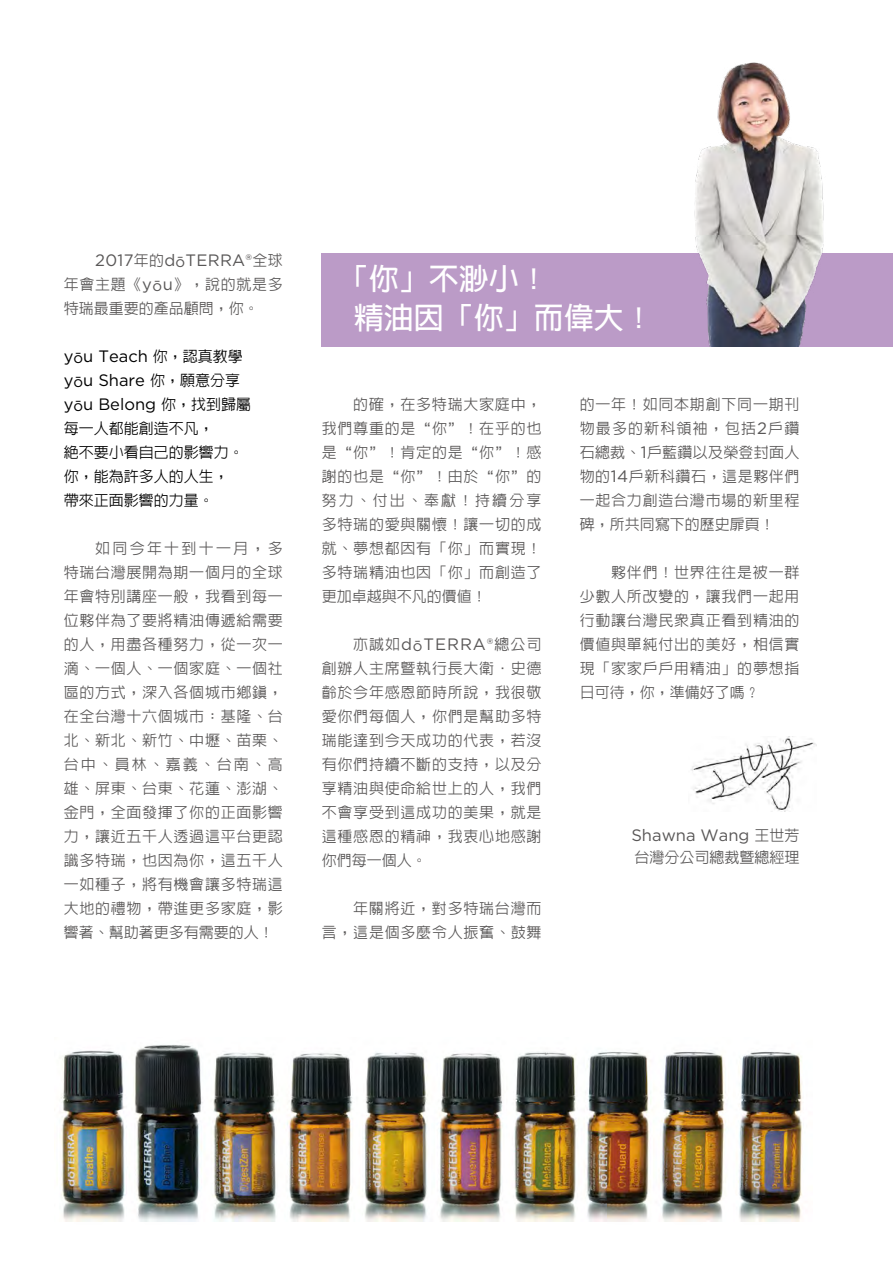
<style>
.page{position:relative;width:893px;height:1263px;background:#fff}
.page>*{position:absolute;margin:0;border:0;box-sizing:border-box;transform-origin:0 0}
.t1{font:700 30px/38.7px "AR Hei B5";color:#fff}
.t2{font:16.5px "Gotham";letter-spacing:.015em;color:#595757}
.t3{font:16.5px/24px "Gotham";color:#000}
.t4{font:500 15px/24px "AR Hei B5";letter-spacing:.05em;color:#595757;text-align:justify}
.t5{font:500 15px/24px "AR Hei B5";color:#000}
.t6{font:500 15px/24px "AR Hei B5";color:#595757}
.s1{font-family:"AR Hei B5";font-weight:500;font-size:15px}
.s2{font-size:15px}
.s3{font-family:"Gotham";font-weight:400;font-size:16.5px}
.s4{font-family:"Gotham";font-weight:400}
</style>
<div class="page">
<img style="left:60px;top:1045px;width:742px;height:177px">
<img style="left:691px;top:736px;width:125px;height:76px">
<div style="left:322px;top:253px;width:571px;height:94px;background:#bb9bc7"></div>
<img style="left:694px;top:62px;width:130px;height:285px">
<p class="t2" style="left:95px;top:250px;width:189px">2017<span class="s1">年的</span>d<span class="s2">ō</span>TERRA®<span class="s1">全球</span></p>
<p class="t6" style="left:64px;top:273px;width:221px">年會主題《<span class="s3">y</span><span class="s4">ō</span><span class="s3">u</span>》，說的就是多特瑞最重要的產品顧問，你。</p>
<p class="t3" style="left:64px;top:344px;width:189px">y<span class="s2">ō</span>u Teach <span class="s1">你，認真教學</span>y<span class="s2">ō</span>u Share <span class="s1">你，願意分享</span>y<span class="s2">ō</span>u Belong <span class="s1">你，找到歸屬</span></p>
<p class="t5" style="left:64px;top:417px;width:182px">每一人都能創造不凡，<br>絕不要小看自己的影響力。你，能為許多人的人生，帶來正面影響的力量。</p>
<p class="t4" style="left:64px;top:537px;width:220px;text-indent:31px">如同今年十到十一月，多特瑞台灣展開為期一個月的全球年會特別講座一般，我看到每一位夥伴為了要將精油傳遞給需要的人，用盡各種努力，從一次一滴、一個人、一個家庭、一個社區的方式，深入各個城市鄉鎮，在全台灣十六個城市：基隆、台北、新北、新竹、中壢、苗栗、台中、員林、嘉義、台南、高雄、屏東、台東、花蓮、澎湖、金門，全面發揮了你的正面影響力，讓近五千人透過這平台更認識多特瑞，也因為你，這五千人一如種子，將有機會讓多特瑞這大地的禮物，帶進更多家庭，影響著、幫助著更多有需要的人！</p>
<h1 class="t1" style="left:354px;top:260px;width:301px;text-indent:-15px">「你」不渺小！<br>精油因「你」而偉大！</h1>
<p class="t4" style="left:322px;top:393px;width:221px;text-indent:31px">的確，在多特瑞大家庭中，我們尊重的是“你”！在乎的也是“你”！肯定的是“你”！感謝的也是“你”！由於“你”的努力、付出、奉獻！持續分享多特瑞的愛與關懷！讓一切的成就、夢想都因有「你」而實現！多特瑞精油也因「你」而創造了更加卓越與不凡的價值！</p>
<p class="t2" style="left:353px;top:634px;width:190px"><span class="s1">亦誠如</span>d<span class="s2">ō</span>TERRA®<span class="s1">總公司</span></p>
<p class="t4" style="left:322px;top:657px;width:221px">創辦人主席暨執行長大衛．史德齡於今年感恩節時所說，我很敬愛你們每個人，你們是幫助多特瑞能達到今天成功的代表，若沒有你們持續不斷的支持，以及分享精油與使命給世上的人，我們不會享受到這成功的美果，就是這種感恩的精神，我衷心地感謝你們每一個人。</p>
<p class="t4" style="left:322px;top:897px;width:221px;text-align:right">年關將近，對多特瑞台灣而<br>言，這是個多麼令人振奮、鼓舞</p>
<p class="t4" style="left:580px;top:393px;width:221px">的一年！如同本期創下同一期刊物最多的新科領袖，包括<span class="s3">2</span>戶鑽石總裁、<span class="s3">1</span>戶藍鑽以及榮登封面人物的<span class="s3">14</span>戶新科鑽石，這是夥伴們一起合力創造台灣市場的新里程碑，所共同寫下的歷史扉頁！</p>
<p class="t4" style="left:580px;top:561px;width:221px;text-indent:31px">夥伴們！世界往往是被一群少數人所改變的，讓我們一起用行動讓台灣民眾真正看到精油的價值與單純付出的美好，相信實現「家家戶戶用精油」的夢想指日可待，你，準備好了嗎？</p>
<p class="t2" style="left:631px;top:824px;width:170px">Shawna Wang <span class="s1">王世芳</span></p>
<p class="t6" style="left:634px;top:846px;width:166px">台灣分公司總裁暨總經理</p>
</div>
